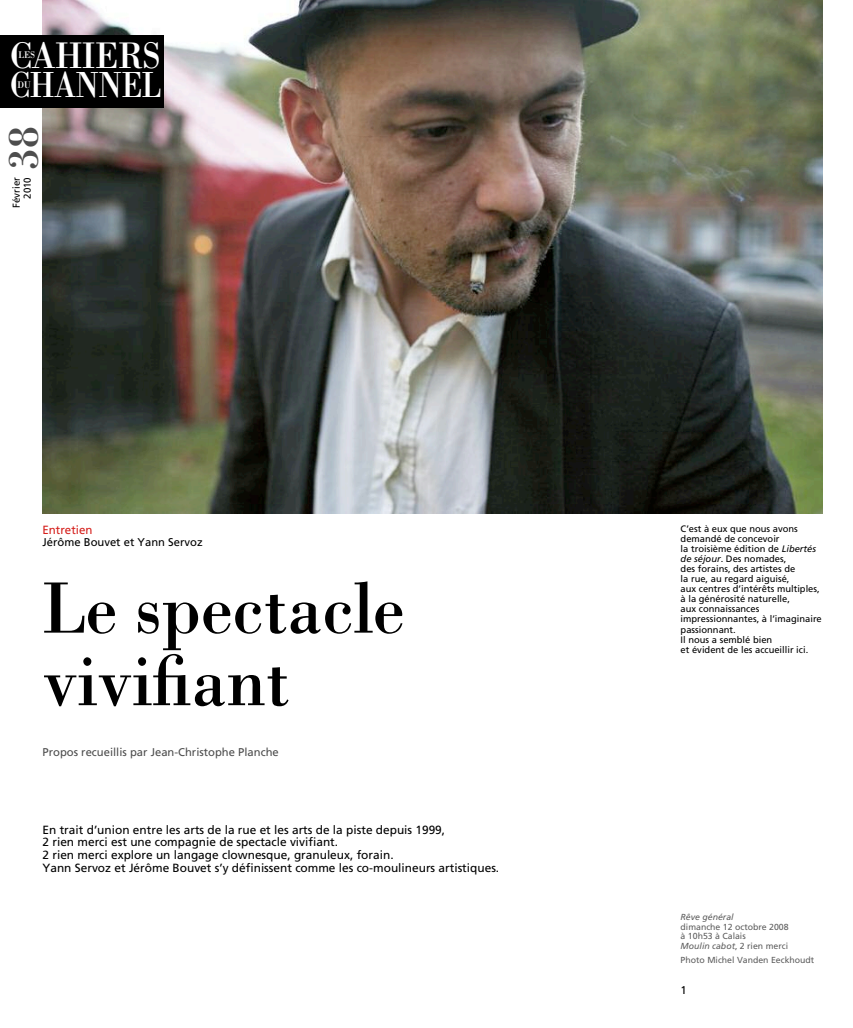
<style>
.page{position:relative;width:853px;height:1028px;background:#fff}
.page>*{position:absolute;margin:0;border:0;box-sizing:border-box;transform-origin:0 0}
.t1{font:75px/72.5px "Bodoni";letter-spacing:-.005em;color:#000;scale:.95 1}
.t2{font:45px "Bodoni";color:#4d4d4d}
.t3{font:38.12px "Bodoni";letter-spacing:-.02em;color:#fff;scale:.92 1}
.t4{font:37.38px "Bodoni";letter-spacing:-.005em;color:#fff;scale:.85 1}
.t5{font:11.88px/12.8px "Frutiger";color:#000}
.t6{font:11.88px "Frutiger";color:#d51f1b}
.t7{font:11.25px "Frutiger";color:#4d4d4d}
.t8{font:11.25px "Frutiger";color:#000}
.t9{font:10px/10.8px "Frutiger";color:#000;text-align:right}
.t10{font:10px "Bodoni";color:#fff;scale:.92 1}
.t11{font:9.38px/10.1px "Frutiger";color:#000}
.t12{font:8.75px/9.4px "Frutiger";color:#5e5e5e}
.t13{font:italic 8.75px "Frutiger";color:#5e5e5e}
.s1{font-style:italic}
</style>
<div class="page">
<img style="left:43px;top:0;width:779px;height:514px">
<div style="left:0;top:35px;width:164px;height:73px;background:#000"></div>
<h3 class="t3" style="left:10px;top:32px;width:166px">CAHIERS</h3>
<h3 class="t4" style="left:10px;top:62px;width:180px">CHANNEL</h3>
<p class="t10" style="left:18px;top:49px;width:20px">LES</p>
<p class="t10" style="left:17px;top:78px;width:16px">DU</p>
<h2 class="t2" style="left:-4px;top:170px;width:45px;rotate:-90deg">38</h2>
<p class="t9" style="left:11px;top:208px;width:32px;rotate:-90deg">Février<br>2010</p>
<p class="t6" style="left:43px;top:522px;width:51px">Entretien</p>
<p class="t8" style="left:43px;top:535px;width:162px">Jérôme Bouvet et Yann Servoz</p>
<h1 class="t1" style="left:43px;top:570px;width:383px">Le spectacle vivifiant</h1>
<p class="t7" style="left:43px;top:746px;width:238px">Propos recueillis par Jean-Christophe Planche</p>
<p class="t5" style="left:43px;top:823px;width:458px">En trait d’union entre les arts de la rue et les arts de la piste depuis 1999,<br>2 rien merci est une compagnie de spectacle vivifiant.<br>2 rien merci explore un langage clownesque, granuleux, forain.<br>Yann Servoz et Jérôme Bouvet s’y définissent comme les co-moulineurs artistiques.</p>
<p class="t11" style="left:680px;top:523px;width:143px">C’est à eux que nous avons demandé de concevoir<br>la troisième édition de <span class="s1">Libertés de séjour</span>. Des nomades,<br>des forains, des artistes de<br>la rue, au regard aiguisé,<br>aux centres d’intérêts multiples, à la générosité naturelle,<br>aux connaissances impressionnantes, à l’imaginaire passionnant.<br>Il nous a semblé bien<br>et évident de les accueillir ici.</p>
<p class="t13" style="left:680px;top:912px;width:54px">Rêve général</p>
<p class="t12" style="left:680px;top:921px;width:109px">dimanche 12 octobre 2008 à 10h53 à Calais<br><span class="s1">Moulin cabot</span>, 2 rien merci</p>
<p class="t12" style="left:680px;top:955px;width:135px">Photo Michel Vanden Eeckhoudt</p>
<p class="t8" style="left:680px;top:983px;width:8px">1</p>
</div>
